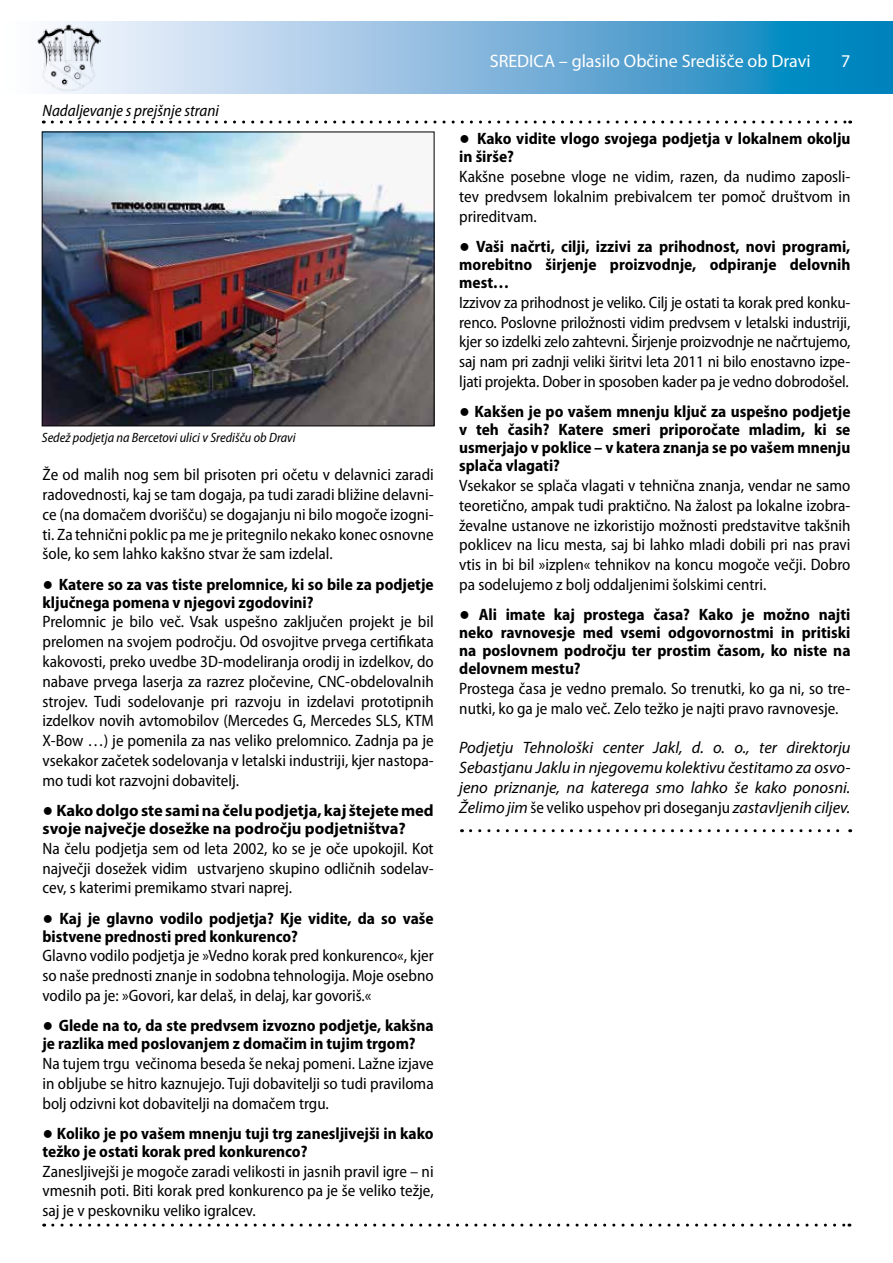
<style>
.page{position:relative;width:893px;height:1263px;background:#fff}
.page>*{position:absolute;margin:0;border:0;box-sizing:border-box;transform-origin:0 0}
.t1{font:18px "Myriad Pro";color:#fff}
.t2{font:semi-condensed 16.5px/19.8px "Myriad Pro";color:#000;text-align:justify}
.t3{font:700 semi-condensed 16.5px/18px "Myriad Pro";color:#000}
.t4{font:italic 16.5px/19.8px "Myriad Pro";color:#000;text-align:justify}
.t5{font:700 16.5px/18px "Myriad Pro";color:#000}
.t6{font:italic semi-condensed 16.5px "Myriad Pro";color:#000}
.t7{font:italic semi-condensed 13.5px "Myriad Pro";color:#000}
.s1{font-family:"Times New Roman";font-weight:400;font-stretch:normal;font-size:18px}
.s2{font-family:"Times New Roman";font-weight:400;font-size:18px}
.s3{font-style:normal;font-stretch:semi-condensed}
</style>
<div class="page">
<svg style="left:54px;top:21px;width:839px;height:73px;background:#78b5da"></svg>
<img style="left:37px;top:24px;width:64px;height:67px">
<svg style="left:53px;top:1223px;width:797px;height:3px"></svg>
<svg style="left:52px;top:121px;width:799px;height:3px"></svg>
<svg style="left:470px;top:829px;width:381px;height:3px"></svg>
<img style="left:44px;top:134px;width:388px;height:290px">
<div style="left:42px;top:132px;width:392px;height:294px;border:1px solid #000"></div>
<p class="t6" style="left:43px;top:102px;width:178px">Nadaljevanje s prejšnje strani</p>
<p class="t7" style="left:42px;top:430px;width:256px">Sedež podjetja na Bercetovi ulici v Središču ob Dravi</p>
<p class="t2" style="left:43px;top:465px;width:393px">Že od malih nog sem bil prisoten pri očetu v delavnici zaradi radovednosti, kaj se tam dogaja, pa tudi zaradi bližine delavni&shy;ce (na domačem dvorišču) se dogajanju ni bilo mogoče izogni&shy;ti. Za tehnični poklic pa me je pritegnilo nekako konec osnovne šole, ko sem lahko kakšno stvar že sam izdelal.</p>
<p class="t3" style="left:43px;top:575px;width:393px"><span class="s1">●</span> Katere so za vas tiste prelomnice, ki so bile za podjetje ključnega pomena v njegovi zgodovini?</p>
<p class="t2" style="left:43px;top:612px;width:393px">Prelomnic je bilo več. Vsak uspešno zaključen projekt je bil prelomen na svojem področju. Od osvojitve prvega certifikata kakovosti, preko uvedbe 3D-modeliranja orodij in izdelkov, do nabave prvega laserja za razrez pločevine, CNC-obdelovalnih strojev. Tudi sodelovanje pri razvoju in izdelavi prototipnih izdelkov novih avtomobilov (Mercedes G, Mercedes SLS, KTM X-Bow …) je pomenila za nas veliko prelomnico. Zadnja pa je vsekakor začetek sodelovanja v letalski industriji, kjer nastopa&shy;mo tudi kot razvojni dobavitelj.</p>
<p class="t5" style="left:43px;top:801px;width:393px"><span class="s2">●</span> Kako dolgo ste sami na čelu podjetja, kaj štejete med svoje največje dosežke na področju podjetništva?</p>
<p class="t2" style="left:43px;top:839px;width:393px">Na čelu podjetja sem od leta 2002, ko se je oče upokojil. Kot največji dosežek vidim ustvarjeno skupino odličnih sodelav&shy;cev, s katerimi premikamo stvari naprej.</p>
<p class="t3" style="left:43px;top:909px;width:393px"><span class="s1">●</span> Kaj je glavno vodilo podjetja? Kje vidite, da so vaše bistvene prednosti pred konkurenco?</p>
<p class="t2" style="left:43px;top:946px;width:393px">Glavno vodilo podjetja je »Vedno korak pred konkurenco«, kjer so naše prednosti znanje in sodobna tehnologija. Moje osebno vodilo pa je: »Govori, kar delaš, in delaj, kar govoriš.«</p>
<p class="t3" style="left:43px;top:1017px;width:393px"><span class="s1">●</span> Glede na to, da ste predvsem izvozno podjetje, kakšna je razlika med poslovanjem z domačim in tujim trgom?</p>
<p class="t2" style="left:43px;top:1054px;width:393px">Na tujem trgu večinoma beseda še nekaj pomeni. Lažne izjave in obljube se hitro kaznujejo. Tuji dobavitelji so tudi praviloma bolj odzivni kot dobavitelji na domačem trgu.</p>
<p class="t3" style="left:43px;top:1124px;width:393px"><span class="s1">●</span> Koliko je po vašem mnenju tuji trg zanesljivejši in kako težko je ostati korak pred konkurenco?</p>
<p class="t2" style="left:43px;top:1161px;width:393px">Zanesljivejši je mogoče zaradi velikosti in jasnih pravil igre – ni vmesnih poti. Biti korak pred konkurenco pa je še veliko težje, saj je v peskovniku veliko igralcev.</p>
<p class="t1" style="left:490px;top:50px;width:322px">SREDICA – glasilo Občine Središče ob Dravi</p>
<p class="t1" style="left:841px;top:50px;width:11px">7</p>
<p class="t3" style="left:459px;top:130px;width:393px"><span class="s1">●</span> Kako vidite vlogo svojega podjetja v lokalnem okolju in širše?</p>
<p class="t2" style="left:459px;top:167px;width:393px">Kakšne posebne vloge ne vidim, razen, da nudimo zaposli&shy;tev predvsem lokalnim prebivalcem ter pomoč društvom in prireditvam.</p>
<p class="t3" style="left:459px;top:238px;width:393px;text-align:justify"><span class="s1">●</span> Vaši načrti, cilji, izzivi za prihodnost, novi programi, morebitno širjenje proizvodnje, odpiranje delovnih mest…</p>
<p class="t2" style="left:459px;top:293px;width:393px">Izzivov za prihodnost je veliko. Cilj je ostati ta korak pred konku&shy;renco. Poslovne priložnosti vidim predvsem v letalski industriji, kjer so izdelki zelo zahtevni. Širjenje proizvodnje ne načrtujemo, saj nam pri zadnji veliki širitvi leta 2011 ni bilo enostavno izpe&shy;ljati projekta. Dober in sposoben kader pa je vedno dobrodošel.</p>
<p class="t3" style="left:459px;top:403px;width:393px;text-align:justify"><span class="s1">●</span> Kakšen je po vašem mnenju ključ za uspešno podjetje v teh časih? Katere smeri priporočate mladim, ki se usmerjajo v poklice – v katera znanja se po vašem mnenju splača vlagati?</p>
<p class="t2" style="left:459px;top:476px;width:393px">Vsekakor se splača vlagati v tehnična znanja, vendar ne samo teoretično, ampak tudi praktično. Na žalost pa lokalne izobra&shy;ževalne ustanove ne izkoristijo možnosti predstavitve takšnih poklicev na licu mesta, saj bi lahko mladi dobili pri nas pravi vtis in bi bil »izplen« tehnikov na koncu mogoče večji. Dobro pa sodelujemo z bolj oddaljenimi šolskimi centri.</p>
<p class="t3" style="left:459px;top:606px;width:393px;text-align:justify"><span class="s1">●</span> Ali imate kaj prostega časa? Kako je možno najti neko ravnovesje med vsemi odgovornostmi in pritiski na poslovnem področju ter prostim časom, ko niste na delovnem mestu?</p>
<p class="t2" style="left:459px;top:679px;width:393px">Prostega časa je vedno premalo. So trenutki, ko ga ni, so tre&shy;nutki, ko ga je malo več. Zelo težko je najti pravo ravnovesje.</p>
<p class="t4" style="left:459px;top:737px;width:393px">Podjetju Tehnološki center Jakl, d. o. o., ter direktorju Sebastjanu Jaklu in njegovemu kolektivu čestitamo za osvo&shy;jeno priznanje, na katerega smo lahko še kako ponosni.<br>Želimo jim <span class="s3">še veliko uspehov pri doseganju</span> zastavljenih ciljev.</p>
</div>
